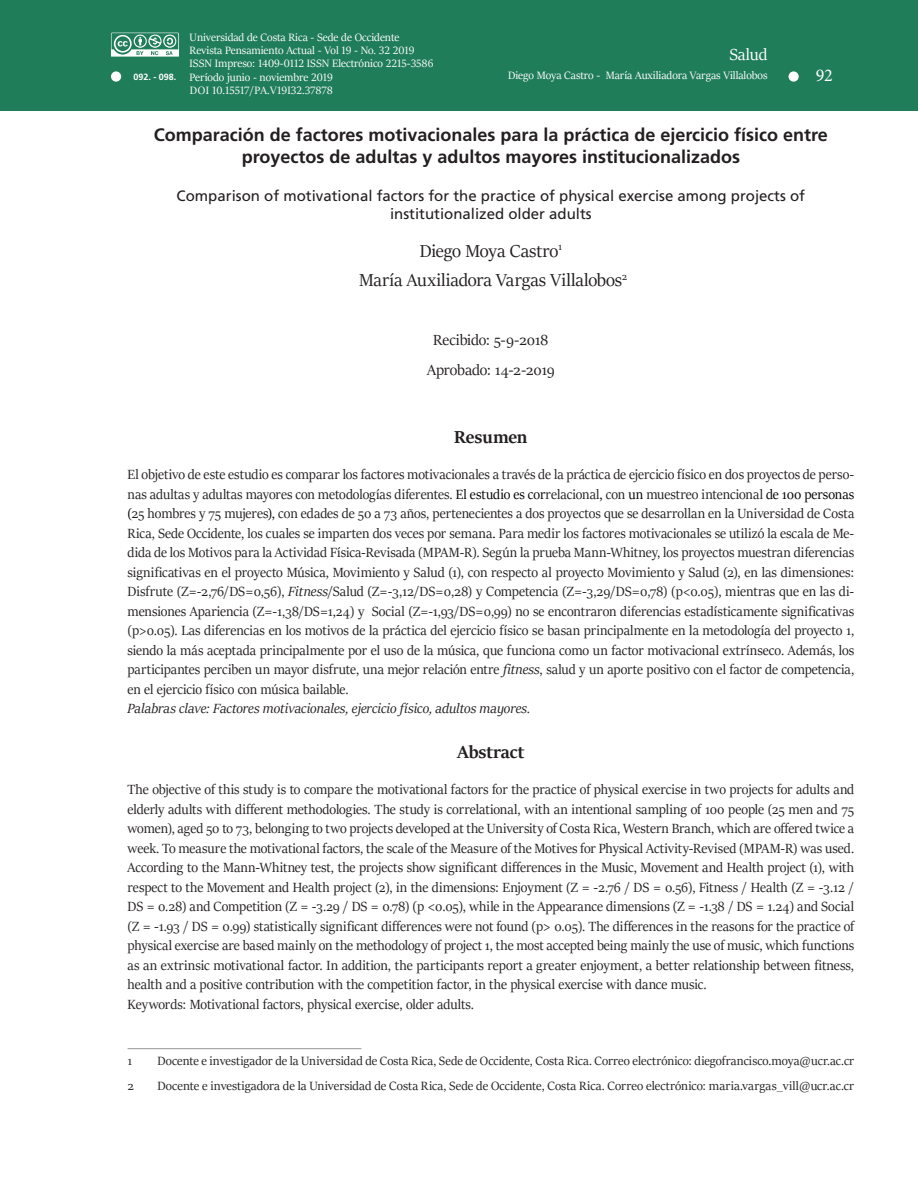
<style>
.page{position:relative;width:918px;height:1188px;background:#fff}
.page>*{position:absolute;margin:0;border:0;box-sizing:border-box;transform-origin:0 0}
.nombre{font:19.5px "Sitka Banner";letter-spacing:-.005em;color:#231f20}
.subtitulo{font:700 19.5px "Sitka Banner";color:#231f20}
.titular_inicial{font:700 18px/21.6px "Frutiger LT Std";color:#231f20;text-align:center}
.t1{font:18px "Sitka Banner";color:#fff}
.t2{font:18px "Minion Pro";color:#fff}
.recibido_y_aprobado{font:16.5px "Sitka Banner";letter-spacing:-.01em;color:#231f20}
.resumen{font:15px/19.5px "Sitka Banner";color:#231f20;text-align:justify}
.titular_inicial_ingl{font:15px/18px "Frutiger LT Std";color:#231f20;text-align:center}
.resumen-2{font:italic 15px "Sitka Banner";color:#231f20}
.pies_de_pagina{font:13.5px "Sitka Banner";letter-spacing:.005em;color:#231f20}
.titular_inicial-2{font:12px "Sitka Banner";color:#fff}
.titular_inicial-3{font:700 9px "Frutiger LT Std";color:#fff}
.s1{color:#000}
.s2{font-style:italic}
</style>
<div class="page">
<div style="left:0;top:0;width:918px;height:111px;background:#207d5a"></div>
<svg style="left:111px;top:33px;width:68px;height:24px"></svg>
<div style="left:789px;top:71px;width:10px;height:11px;background:#fff;border-radius:50%"></div>
<div style="left:111px;top:71px;width:10px;height:11px;background:#fff;border-radius:50%"></div>
<hr style="left:128px;top:1048px;width:233px;height:1px;background:#939598">
<p class="titular_inicial-2" style="left:190px;top:29px;width:211px">Universidad de Costa Rica - Sede de Occidente</p>
<p class="titular_inicial-2" style="left:190px;top:42px;width:226px">Revista Pensamiento Actual - Vol 19 - No. 32 2019</p>
<p class="titular_inicial-2" style="left:190px;top:55px;width:245px">ISSN Impreso: 1409-0112 ISSN Electrónico 2215-3586</p>
<p class="titular_inicial-2" style="left:190px;top:69px;width:145px">Período junio - noviembre 2019</p>
<p class="titular_inicial-2" style="left:190px;top:82px;width:144px">DOI 10.15517/PA.V19I32.37878</p>
<p class="t1" style="left:729px;top:42px;width:40px">Salud</p>
<p class="titular_inicial-3" style="left:133px;top:72px;width:45px">092. - 098.</p>
<p class="titular_inicial-2" style="left:508px;top:67px;width:261px">Diego Moya Castro - María Auxiliadora Vargas Villalobos</p>
<p class="t2" style="left:816px;top:63px;width:19px">92</p>
<p class="titular_inicial" style="left:154px;top:124px;width:676px">Comparación de factores motivacionales para la práctica de ejercicio físico entre proyectos de adultas y adultos mayores institucionalizados</p>
<p class="titular_inicial_ingl" style="left:177px;top:187px;width:630px">Comparison of motivational factors for the practice of physical exercise among projects of institutionalized older adults</p>
<p class="nombre" style="left:420px;top:237px;width:144px">Diego Moya Castro<sup>1</sup></p>
<p class="nombre" style="left:359px;top:267px;width:270px">María Auxiliadora Vargas Villalobos<sup>2</sup></p>
<p class="recibido_y_aprobado" style="left:433px;top:329px;width:117px">Recibido: 5-9-2018</p>
<p class="recibido_y_aprobado" style="left:427px;top:358px;width:129px">Aprobado: 14-2-2019</p>
<p class="subtitulo" style="left:454px;top:423px;width:75px">Resumen</p>
<p class="resumen" style="left:128px;top:464px;width:728px">El objetivo de este estudio es comparar los factores motivacionales a través de la práctica de ejercicio físico en dos proyectos de perso&shy;nas adultas y adultas mayores con metodologías diferentes. <span class="s1">El estudio es cor</span>relacional<span class="s1">,</span> con <span class="s1">un</span> muestreo intencional <span class="s1">de 100 personas (</span>25 hombres y 75 mujeres<span class="s1">),</span> con edades de 50 a 73 años, pertenecientes a dos proyectos que se desarrollan en la Universidad de Costa Rica, Sede Occidente, los cuales se imparten dos veces por semana<span class="s1">.</span> Para medir los factores motivacionales se utilizó la escala de Me&shy;dida de los Motivos para la Actividad Física-Revisada (MPAM-R). Según la prueba Mann-Whitney, los proyectos muestran diferencias significativas en el proyecto Música, Movimiento y Salud (1), con respecto al proyecto Movimiento y Salud (2), en las dimensiones:<br>Disfrute (Z=-2,76/DS=0,56), <span class="s2">Fitness</span>/Salud (Z=-3,12/DS=0,28) y Competencia (Z=-3,29/DS=0,78) (p&lt;0.05), mientras que en las di&shy;mensiones Apariencia (Z=-1,38/DS=1,24) y Social (Z=-1,93/DS=0,99) no se encontraron diferencias estadísticamente significativas (p&gt;0.05). Las diferencias en los motivos de la práctica del ejercicio físico se basan principalmente en la metodología del proyecto 1, siendo la más aceptada principalmente por el uso de la música, que funciona como un factor motivacional extrínseco. Además, los participantes perciben un mayor disfrute, una mejor relación entre <span class="s2">fitness</span>, salud y un aporte positivo con el factor de competencia, en el ejercicio físico con música bailable.</p>
<p class="resumen-2" style="left:128px;top:698px;width:404px">Palabras clave: Factores motivacionales, ejercicio físico, adultos mayores.</p>
<p class="subtitulo" style="left:458px;top:738px;width:68px">Abstract</p>
<p class="resumen" style="left:128px;top:779px;width:728px">The objective of this study is to compare the motivational factors for the practice of physical exercise in two projects for adults and elderly adults with different methodologies. The study is correlational, with an intentional sampling of 100 people (25 men and 75 women), aged 50 to 73, belonging to two projects developed at the University of Costa Rica, Western Branch, which are offered twice a week. To measure the motivational factors, the scale of the Measure of the Motives for Physical Activity-Revised (MPAM-R) was used.<br>According to the Mann-Whitney test, the projects show significant differences in the Music, Movement and Health project (1), with respect to the Movement and Health project (2), in the dimensions: Enjoyment (Z = -2.76 / DS = 0.56), Fitness / Health (Z = -3.12 / DS = 0.28) and Competition (Z = -3.29 / DS = 0.78) (p &lt;0.05), while in the Appearance dimensions (Z = -1.38 / DS = 1.24) and Social (Z = -1.93 / DS = 0.99) statistically significant differences were not found (p&gt; 0.05). The differences in the reasons for the practice of physical exercise are based mainly on the methodology of project 1, the most accepted being mainly the use of music, which functions as an extrinsic motivational factor. In addition, the participants report a greater enjoyment, a better relationship between fitness, health and a positive contribution with the competition factor, in the physical exercise with dance music.</p>
<p class="resumen" style="left:128px;top:994px;width:348px">Keywords: Motivational factors, physical exercise, older adults.</p>
<p class="pies_de_pagina" style="left:128px;top:1052px;width:6px">1</p>
<p class="pies_de_pagina" style="left:158px;top:1052px;width:698px">Docente e investigador de la Universidad de Costa Rica, Sede de Occidente, Costa Rica. Correo electrónico: diegofrancisco.moya@ucr.ac.cr</p>
<p class="pies_de_pagina" style="left:128px;top:1077px;width:8px">2</p>
<p class="pies_de_pagina" style="left:158px;top:1077px;width:698px">Docente e investigadora de la Universidad de Costa Rica, Sede de Occidente, Costa Rica. Correo electrónico: maria.vargas_vill@ucr.ac.cr</p>
</div>
